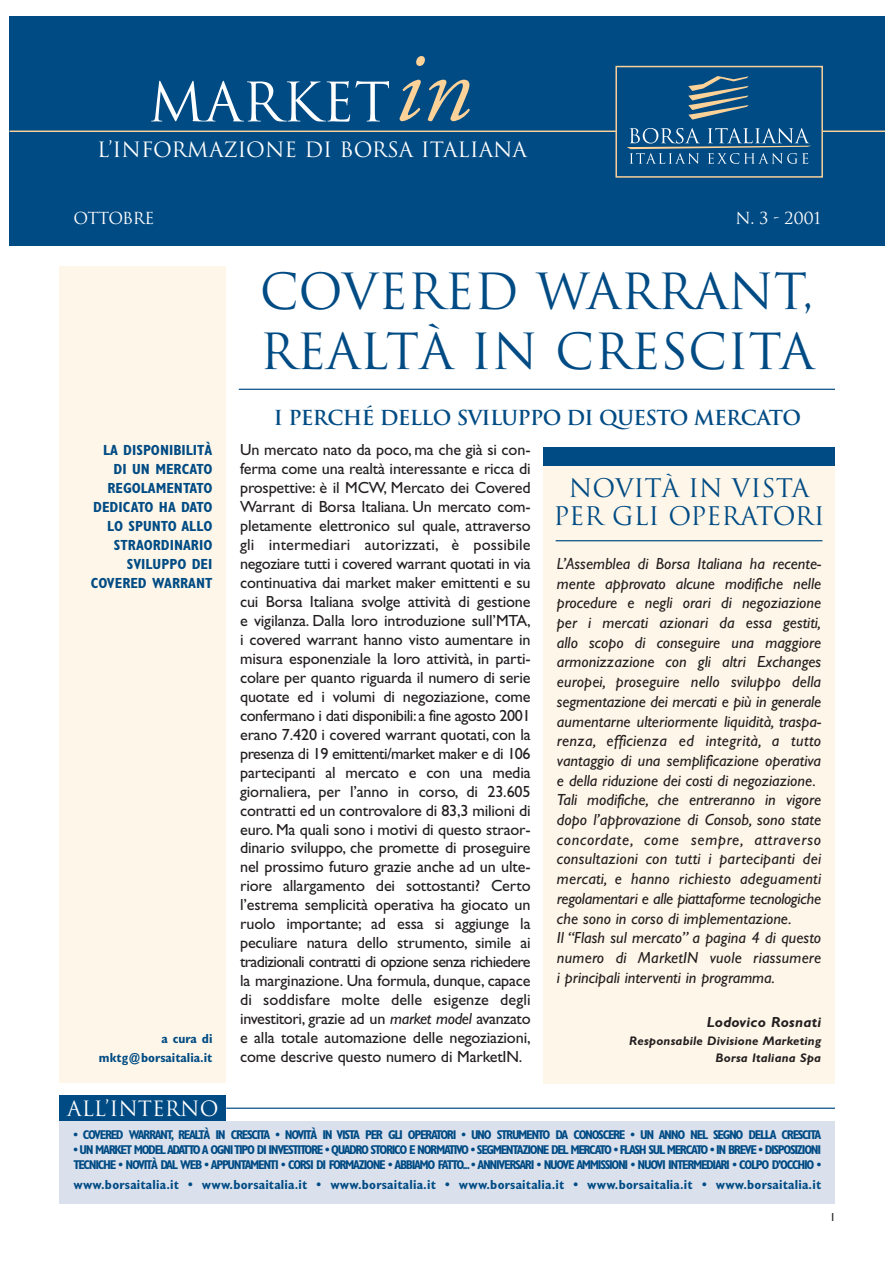
<style>
.page{position:relative;width:893px;height:1263px;background:#fff}
.page>*{position:absolute;margin:0;border:0;box-sizing:border-box;transform-origin:0 0}
.t1{font:52.95px "Trajan";color:#fff}
.t2{font:48.45px/60.3px "Trajan";color:#004b84}
.t3{font:25.05px/27.9px "Trajan";color:#004b84;text-align:center}
.t4{font:20.55px "Trajan";color:#fff}
.t5{font:700 20.1px "Trajan";letter-spacing:-.035em;color:#004b84}
.t6{font:16.2px/18.9px "Gill Sans";letter-spacing:-.01em;color:#231f20;text-align:justify}
.t7{font:italic 16.2px/19.6px "Gill Sans";color:#231f20}
.t8{font:16.2px "Trajan";letter-spacing:-.035em;color:#fff}
.t9{font:700 condensed 14.7px/18.9px "Gill Sans";color:#004b84;text-align:right}
.t10{font:italic 700 14.7px "Gill Sans";letter-spacing:.015em;color:#231f20}
.t11{font:700 condensed 13.2px/18.9px "Gill Sans";letter-spacing:.015em;color:#004b84;text-align:right}
.t12{font:700 condensed 12.75px/14.7px "Gill Sans";letter-spacing:-.105em;color:#004b84}
.t13{font:italic 700 12.45px/17px "Gill Sans";letter-spacing:.015em;color:#231f20;text-align:right}
.t14{font:11.7px "Gill Sans";color:#231f20}
.s1{font-family:"Adobe Garamond";font-style:italic;font-size:98.55px;color:#fdd299}
.s2{font-style:italic}
</style>
<div class="page">
<div style="left:59px;top:266px;width:167px;height:817px;background:#fef6e8"></div>
<div style="left:9px;top:16px;width:876px;height:230px;background:#004b84"></div>
<hr style="left:9px;top:131px;width:876px;height:1px;background:#fdd299">
<div style="left:616px;top:67px;width:206px;height:110px;background:#004b84"></div>
<svg style="left:688px;top:76px;width:60px;height:44px"></svg>
<svg style="left:627px;top:128px;width:184px;height:36px"></svg>
<div style="left:615px;top:66px;width:207px;height:112px;border:1px solid #fdd299"></div>
<div style="left:59px;top:1121px;width:776px;height:82px;background:#dae1ed"></div>
<div style="left:59px;top:1096px;width:167px;height:25px;background:#004b84"></div>
<hr style="left:226px;top:1108px;width:609px;height:1px;background:#004b84">
<div style="left:543px;top:459px;width:292px;height:624px;background:#fef6e8"></div>
<div style="left:543px;top:447px;width:292px;height:19px;background:#004b84"></div>
<hr style="left:555px;top:540px;width:267px;height:1px;background:#004b84">
<hr style="left:239px;top:389px;width:596px;height:1px;background:#004b84">
<h1 class="t1" style="left:148px;top:72px;width:320px">MARKET<span class="s1">in</span></h1>
<p class="t4" style="left:97px;top:138px;width:431px">L’INFORMAZIONE DI BORSA ITALIANA</p>
<p class="t8" style="left:73px;top:209px;width:82px">OTTOBRE</p>
<p class="t8" style="left:735px;top:209px;width:87px">N. 3 - 2001</p>
<p class="t9" style="left:91px;top:443px;width:123px">LA DISPONIBILITÀ<br>DI UN MERCATO<br>REGOLAMENTATO<br>DEDICATO HA DATO<br>LO SPUNTO ALLO<br>STRAORDINARIO<br>SVILUPPO DEI<br>COVERED WARRANT</p>
<p class="t11" style="left:99px;top:1031px;width:115px">a cura di mktg@borsaitalia.it</p>
<h2 class="t2" style="left:260px;top:262px;width:556px">COVERED WARRANT,<br>REALTÀ IN CRESCITA</h2>
<p class="t5" style="left:274px;top:406px;width:528px">I PERCHÉ DELLO SVILUPPO DI QUESTO MERCATO</p>
<p class="t6" style="left:240px;top:442px;width:292px">Un mercato nato da poco, ma che già si con&shy;ferma come una realtà interessante e ricca di prospettive: è il MCW, Mercato dei Covered Warrant di Borsa Italiana. Un mercato com&shy;pletamente elettronico sul quale, attraverso gli intermediari autorizzati, è possibile negoziare tutti i covered warrant quotati in via continuativa dai market maker emittenti e su cui Borsa Italiana svolge attività di gestione e vigilanza. Dalla loro introduzione sull’MTA, i covered warrant hanno visto aumentare in misura esponenziale la loro attività, in parti&shy;colare per quanto riguarda il numero di serie quotate ed i volumi di negoziazione, come confermano i dati disponibili:a fine agosto 2001 erano 7.420 i covered warrant quotati, con la presenza di 19 emittenti/market maker e di 106 partecipanti al mercato e con una media giornaliera, per l’anno in corso, di 23.605 contratti ed un controvalore di 83,3 milioni di euro. Ma quali sono i motivi di questo straor&shy;dinario sviluppo, che promette di proseguire nel prossimo futuro grazie anche ad un ulte&shy;riore allargamento dei sottostanti? Certo l’estrema semplicità operativa ha giocato un ruolo importante; ad essa si aggiunge la peculiare natura dello strumento, simile ai tradizionali contratti di opzione senza richiedere la marginazione. Una formula, dunque, capace di soddisfare molte delle esigenze degli investitori, grazie ad un <span class="s2">market model</span> avanzato e alla totale automazione delle negoziazioni, come descrive questo numero di MarketIN.</p>
<h3 class="t3" style="left:553px;top:475px;width:273px">NOVITÀ IN VISTA<br>PER GLI OPERATORI</h3>
<p class="t7" style="left:557px;top:556px;width:266px">L’Assemblea di Borsa Italiana ha recente&shy;mente approvato alcune modifiche nelle procedure e negli orari di negoziazione per i mercati azionari da essa gestiti, allo scopo di conseguire una maggiore armonizzazione con gli altri Exchanges europei, proseguire nello sviluppo della segmentazione dei mercati e più in generale aumentarne ulteriormente liquidità, traspa&shy;renza, efficienza ed integrità, a tutto vantaggio di una semplificazione operativa e della riduzione dei costi di negoziazione.<br>Tali modifiche, che entreranno in vigore dopo l’approvazione di Consob, sono state concordate, come sempre, attraverso consultazioni con tutti i partecipanti dei mercati, e hanno richiesto adeguamenti regolamentari e alle piattaforme tecnologiche che sono in corso di implementazione.<br>Il “Flash sul mercato” a pagina 4 di questo numero di MarketIN vuole riassumere i principali interventi in programma.</p>
<p class="t10" style="left:706px;top:1017px;width:116px">Lodovico Rosnati</p>
<p class="t13" style="left:629px;top:1034px;width:193px">Responsabile Divisione Marketing<br>Borsa Italiana Spa</p>
<p class="t4" style="left:67px;top:1097px;width:153px">ALL’INTERNO</p>
<p class="t12" style="left:73px;top:1129px;width:749px">• COVERED WARRANT, REALTÀ IN CRESCITA • NOVITÀ IN VISTA PER GLI OPERATORI • UNO STRUMENTO DA CONOSCERE • UN ANNO NEL SEGNO DELLA CRESCITA</p>
<p class="t12" style="left:73px;top:1144px;width:749px">• UN MARKET MODEL ADATTO A OGNITIPO DI INVESTITORE • QUADRO STORICO E NORMATIVO • SEGMENTAZIONE DEL MERCATO • FLASH SUL MERCATO • IN BREVE • DISPOSIZIONI<br>TECNICHE • NOVITÀ DAL WEB • APPUNTAMENTI • CORSI DI FORMAZIONE • ABBIAMO FATTO... • ANNIVERSARI • NUOVE AMMISSIONI • NUOVI INTERMEDIARI • COLPO D’OCCHIO •</p>
<p class="t11" style="left:73px;top:1177px;width:749px">www.borsaitalia.it • www.borsaitalia.it • www.borsaitalia.it • www.borsaitalia.it • www.borsaitalia.it • www.borsaitalia.it</p>
<p class="t14" style="left:829px;top:1213px;width:7px">1</p>
</div>
